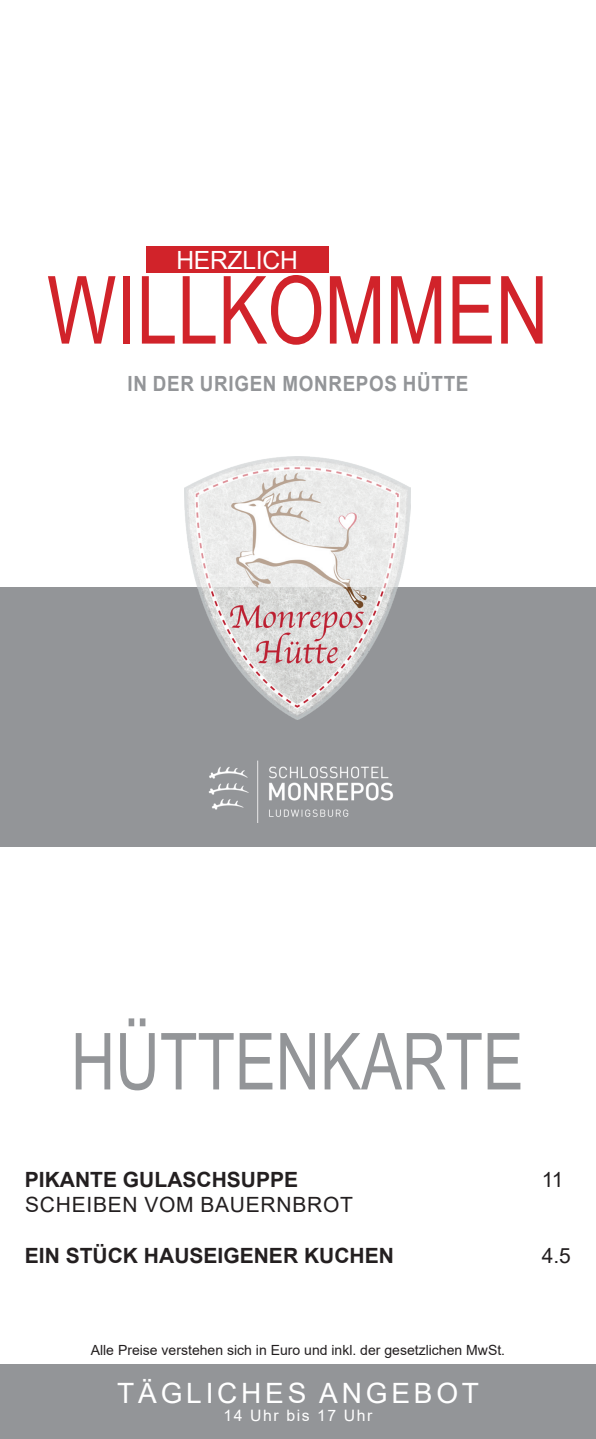
<style>
.page{position:relative;width:596px;height:1439px;background:#fff}
.page>*{position:absolute;margin:0;border:0;box-sizing:border-box;transform-origin:0 0}
.t1{font:94.15px "Arial Narrow";color:#d1232a;scale:.95 1}
.t2{font:78.75px "Arial Narrow";color:#939598;scale:.95 1}
.t3{font:28px "Arial";letter-spacing:.135em;color:#fff}
.t4{font:25.03px "Arial Narrow";letter-spacing:-.01em;color:#fff;scale:1.2 1}
.t5{font:700 21px "Arial";color:#231f20}
.t6{font:21px "Arial";letter-spacing:.035em;color:#231f20}
.t7{font:700 21px "Arial";letter-spacing:.035em;color:#939598;scale:.9 1}
.t8{font:15.75px "Arial";letter-spacing:.1em;color:#fff}
.t9{font:14px "Arial";color:#231f20}
</style>
<div class="page">
<div style="left:146px;top:247px;width:182px;height:26px;background:#d1232a"></div>
<div style="left:0;top:587px;width:595px;height:260px;background:#939598"></div>
<img style="left:208px;top:760px;width:186px;height:62px">
<img style="left:185px;top:456px;width:225px;height:263px">
<div style="left:0;top:1364px;width:595px;height:75px;background:#939598"></div>
<h3 class="t4" style="left:176px;top:242px;width:103px">HERZLICH</h3>
<h1 class="t1" style="left:47px;top:241px;width:529px">WILLKOMMEN</h1>
<h3 class="t7" style="left:127px;top:368px;width:380px">IN DER URIGEN MONREPOS HÜTTE</h3>
<h2 class="t2" style="left:71px;top:1004px;width:477px">HÜTTENKARTE</h2>
<h3 class="t5" style="left:25px;top:1165px;width:275px">PIKANTE GULASCHSUPPE</h3>
<h3 class="t6" style="left:541px;top:1165px;width:23px">11</h3>
<h3 class="t6" style="left:25px;top:1190px;width:329px">SCHEIBEN VOM BAUERNBROT</h3>
<h3 class="t5" style="left:25px;top:1240px;width:370px">EIN STÜCK HAUSEIGENER KUCHEN</h3>
<h3 class="t6" style="left:541px;top:1241px;width:31px">4.5</h3>
<p class="t9" style="left:91px;top:1340px;width:415px">Alle Preise verstehen sich in Euro und inkl. der gesetzlichen MwSt.</p>
<h3 class="t3" style="left:117px;top:1373px;width:363px">TÄGLICHES ANGEBOT</h3>
<p class="t8" style="left:223px;top:1405px;width:150px">14 Uhr bis 17 Uhr</p>
</div>
